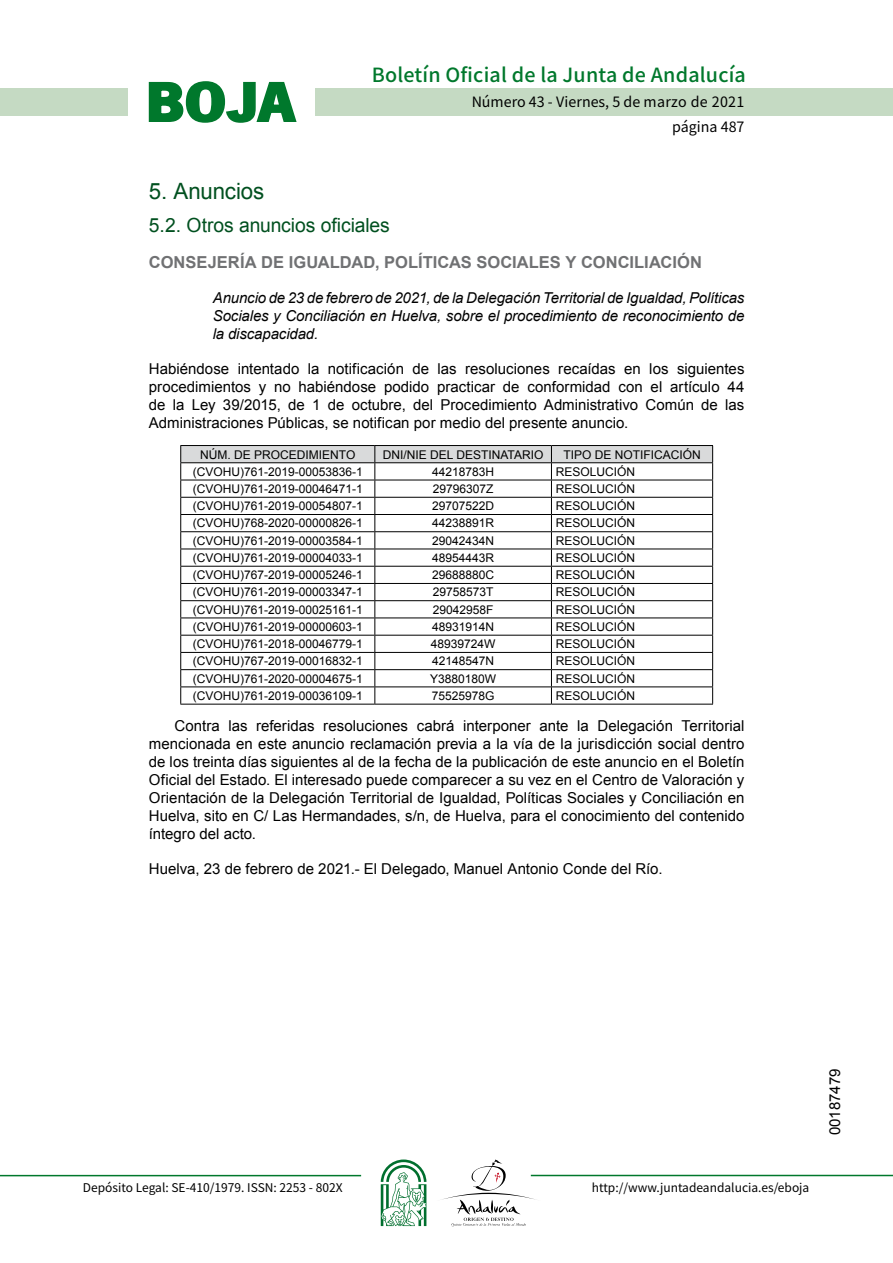
<style>
.page{position:relative;width:893px;height:1263px;background:#fff}
.page>*{position:absolute;margin:0;border:0;box-sizing:border-box;transform-origin:0 0}
.t1{font:700 57.75px "News Got T";color:#00782c;scale:1.14 1}
.t2{font:22.5px "Arial";letter-spacing:-.005em;color:#00501f}
.t3{font:500 19.5px "Noto Sans HK";letter-spacing:.01em;color:#00782c}
.t4{font:19.5px "Arial";letter-spacing:-.005em;color:#00501f}
.t5{font:700 16.5px "Arial";color:#707173}
.t6{font:15px/18px "Arial";color:#000;text-align:justify}
.t7{font:italic 15px/18px "Arial";letter-spacing:-.01em;color:#000;text-align:justify}
.t8{font:14.25px/24.5px "Noto Sans HK";color:#000;text-align:right}
.t9{font:12px "Arial";color:#000}
.t10{font:12px "Noto Sans HK";color:#000}
</style>
<div class="page">
<div style="left:315px;top:88px;width:577px;height:28px;background:#c5dac3"></div>
<div style="left:0;top:88px;width:128px;height:28px;background:#c5dac3"></div>
<hr style="left:0;top:1175px;width:361px;height:1px;background:#00782c">
<hr style="left:531px;top:1175px;width:361px;height:1px;background:#00782c">
<svg style="left:148px;top:81px;width:149px;height:42px"></svg>
<svg style="left:442px;top:1159px;width:100px;height:67px"></svg>
<svg style="left:381px;top:1160px;width:45px;height:66px"></svg>
<hr style="left:180px;top:445px;width:195px;height:1px;background:#000">
<hr style="left:375px;top:445px;width:176px;height:1px;background:#000">
<hr style="left:551px;top:445px;width:162px;height:1px;background:#000">
<svg style="left:180px;top:446px;width:533px;height:258px"></svg>
<hr style="left:180px;top:704px;width:195px;height:1px;background:#000">
<hr style="left:375px;top:704px;width:176px;height:1px;background:#000">
<hr style="left:551px;top:704px;width:162px;height:1px;background:#000">
<h1 class="t1" style="left:145px;top:68px;width:133px">BOJA</h1>
<h3 class="t3" style="left:372px;top:64px;width:375px">Boletín Oficial de la Junta de Andalucía</h3>
<p class="t8" style="left:471px;top:90px;width:274px">Número 43 - Viernes, 5 de marzo de 2021 página 487</p>
<h2 class="t2" style="left:149px;top:177px;width:117px">5. Anuncios</h2>
<h3 class="t4" style="left:149px;top:212px;width:242px">5.2. Otros anuncios oficiales</h3>
<p class="t5" style="left:149px;top:251px;width:554px">CONSEJERÍA DE IGUALDAD, POLÍTICAS SOCIALES Y CONCI LIACIÓN</p>
<p class="t7" style="left:213px;top:289px;width:533px">Anuncio de 23 de febrero de 2021, de la Delegación Territorial de Igualdad, Políticas Sociales y Conciliación en Huelva, sobre el procedimiento de reconocimiento de la discapacidad.</p>
<p class="t6" style="left:149px;top:360px;width:597px">Habiéndose intentado la notificación de las resoluciones recaídas en los siguientes procedimientos y no habiéndose podido practicar de conformidad con el artículo 44 de la Ley 39/2015, de 1 de octubre, del Procedimiento Administrativo Común de las Administraciones Públicas, se notifican por medio del presente anuncio.</p>
<p class="t9" style="left:200px;top:446px;width:157px">NÚM. DE PROCEDIMIENTO</p>
<p class="t9" style="left:383px;top:446px;width:162px">DNI/NIE DEL DESTINATARIO</p>
<p class="t9" style="left:563px;top:446px;width:139px">TIPO DE NOTIFICACIÓN</p>
<p class="t9" style="left:193px;top:464px;width:172px">(CVOHU)761-2019-00053836-1</p>
<p class="t9" style="left:432px;top:464px;width:64px">44218783H</p>
<p class="t9" style="left:555px;top:464px;width:81px">RESOLUCIÓN</p>
<p class="t9" style="left:193px;top:481px;width:172px">(CVOHU)761-2019-00046471-1</p>
<p class="t9" style="left:433px;top:481px;width:62px">29796307Z</p>
<p class="t9" style="left:555px;top:481px;width:81px">RESOLUCIÓN</p>
<p class="t9" style="left:193px;top:498px;width:172px">(CVOHU)761-2019-00054807-1</p>
<p class="t9" style="left:432px;top:498px;width:64px">29707522D</p>
<p class="t9" style="left:555px;top:498px;width:81px">RESOLUCIÓN</p>
<p class="t9" style="left:193px;top:515px;width:172px">(CVOHU)768-2020-00000826-1</p>
<p class="t9" style="left:432px;top:515px;width:64px">44238891R</p>
<p class="t9" style="left:555px;top:515px;width:81px">RESOLUCIÓN</p>
<p class="t9" style="left:193px;top:533px;width:172px">(CVOHU)761-2019-00003584-1</p>
<p class="t9" style="left:432px;top:533px;width:64px">29042434N</p>
<p class="t9" style="left:555px;top:533px;width:81px">RESOLUCIÓN</p>
<p class="t9" style="left:193px;top:550px;width:172px">(CVOHU)761-2019-00004033-1</p>
<p class="t9" style="left:432px;top:550px;width:64px">48954443R</p>
<p class="t9" style="left:555px;top:550px;width:81px">RESOLUCIÓN</p>
<p class="t9" style="left:193px;top:567px;width:172px">(CVOHU)767-2019-00005246-1</p>
<p class="t9" style="left:432px;top:567px;width:64px">29688880C</p>
<p class="t9" style="left:555px;top:567px;width:81px">RESOLUCIÓN</p>
<p class="t9" style="left:193px;top:584px;width:172px">(CVOHU)761-2019-00003347-1</p>
<p class="t9" style="left:433px;top:584px;width:62px">29758573T</p>
<p class="t9" style="left:555px;top:584px;width:81px">RESOLUCIÓN</p>
<p class="t9" style="left:193px;top:602px;width:172px">(CVOHU)761-2019-00025161-1</p>
<p class="t9" style="left:433px;top:602px;width:62px">29042958F</p>
<p class="t9" style="left:555px;top:602px;width:81px">RESOLUCIÓN</p>
<p class="t9" style="left:193px;top:619px;width:172px">(CVOHU)761-2019-00000603-1</p>
<p class="t9" style="left:432px;top:619px;width:64px">48931914N</p>
<p class="t9" style="left:555px;top:619px;width:81px">RESOLUCIÓN</p>
<p class="t9" style="left:193px;top:636px;width:172px">(CVOHU)761-2018-00046779-1</p>
<p class="t9" style="left:431px;top:636px;width:66px">48939724W</p>
<p class="t9" style="left:555px;top:636px;width:81px">RESOLUCIÓN</p>
<p class="t9" style="left:193px;top:653px;width:172px">(CVOHU)767-2019-00016832-1</p>
<p class="t9" style="left:432px;top:653px;width:64px">42148547N</p>
<p class="t9" style="left:555px;top:653px;width:81px">RESOLUCIÓN</p>
<p class="t9" style="left:193px;top:671px;width:172px">(CVOHU)761-2020-00004675-1</p>
<p class="t9" style="left:430px;top:671px;width:68px">Y3880180W</p>
<p class="t9" style="left:555px;top:671px;width:81px">RESOLUCIÓN</p>
<p class="t9" style="left:193px;top:688px;width:172px">(CVOHU)761-2019-00036109-1</p>
<p class="t9" style="left:432px;top:688px;width:64px">75525978G</p>
<p class="t9" style="left:555px;top:688px;width:81px">RESOLUCIÓN</p>
<p class="t6" style="left:149px;top:717px;width:597px;text-indent:26px">Contra las referidas resoluciones cabrá interponer ante la Delegación Territorial mencionada en este anuncio reclamación previa a la vía de la jurisdicción social dentro de los treinta días siguientes al de la fecha de la publicación de este anuncio en el Boletín Oficial del Estado. El interesado puede comparecer a su vez en el Centro de Valoración y Orientación de la Delegación Territorial de Igualdad, Políticas Sociales y Conciliación en Huelva, sito en C/ Las Hermandades, s/n, de Huelva, para el conocimiento del contenido íntegro del acto.</p>
<p class="t6" style="left:149px;top:860px;width:515px">Huelva, 23 de febrero de 2021.- El Delegado, Manuel Antonio Conde del Río.</p>
<p class="t10" style="left:83px;top:1181px;width:261px">Depósito Legal: SE-410/1979. ISSN: 2253 - 802X</p>
<p class="t10" style="left:592px;top:1181px;width:219px">http://www.juntadeandalucia.es/eboja</p>
<p class="t6" style="left:826px;top:1135px;width:68px;rotate:-90deg">00187479</p>
</div>
